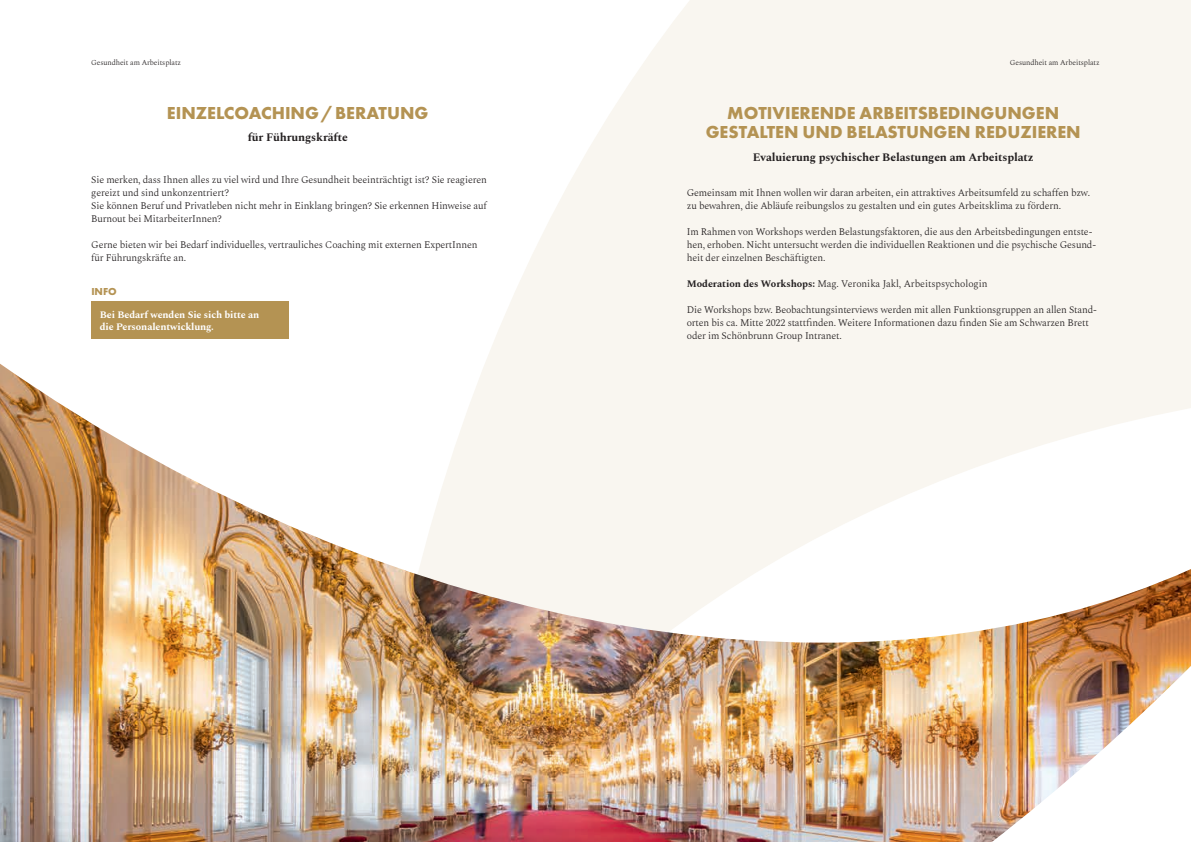
<style>
.page{position:relative;width:1191px;height:842px;background:#fff}
.page>*{position:absolute;margin:0;border:0;box-sizing:border-box;transform-origin:0 0}
.t1{font:700 18px/19.8px "Futura PT";color:#b49353;text-align:center}
.t2{font:700 11.5px "Spectral";letter-spacing:-.01em;color:#231f20}
.t3{font:700 10.5px "Futura PT";color:#b49353}
.t4{font:300 10px/13px "Spectral";letter-spacing:-.015em;color:#231f20}
.t5{font:700 10px/12px "Spectral";letter-spacing:-.01em;color:#fff}
.t6{font:300 7.5px "Spectral";letter-spacing:-.01em;color:#231f20}
.s1{font-weight:700}
</style>
<div class="page">
<svg style="left:485px;top:0;width:706px;height:364px;fill:#f9f6f0"></svg>
<div style="left:91px;top:301px;width:198px;height:38px;background:#b49353"></div>
<img style="left:0;top:364px;width:1191px;height:478px">
<p class="t6" style="left:91px;top:58px;width:91px">Gesundheit am Arbeitsplatz</p>
<h1 class="t1" style="left:167px;top:102px;width:263px">EINZELCOACHING/BERATUNG</h1>
<p class="t2" style="left:248px;top:129px;width:102px">für Führungskräfte</p>
<p class="t4" style="left:91px;top:172px;width:397px">Sie merken, dass Ihnen alles zu viel wird und Ihre Gesundheit beeinträchtigt ist? Sie reagieren gereizt und sind unkonzentriert?<br>Sie können Beruf und Privatleben nicht mehr in Einklang bringen? Sie erkennen Hinweise auf Burnout bei MitarbeiterInnen?</p>
<p class="t4" style="left:91px;top:237px;width:387px">Gerne bieten wir bei Bedarf individuelles, vertrauliches Coaching mit externen ExpertInnen für Führungskräfte an.</p>
<p class="t3" style="left:91px;top:285px;width:27px">INFO</p>
<p class="t5" style="left:100px;top:308px;width:161px">Bei Bedarf wenden Sie sich bitte an die Personalentwicklung.</p>
<p class="t6" style="left:1010px;top:58px;width:91px">Gesundheit am Arbeitsplatz</p>
<h1 class="t1" style="left:705px;top:102px;width:376px">MOTIVIERENDE ARBEITSBEDINGUNGEN<br>GESTALTEN UND BELASTUNGEN REDUZIEREN</h1>
<p class="t2" style="left:753px;top:149px;width:282px">Evaluierung psychischer Belastungen am Arbeitsplatz</p>
<p class="t4" style="left:687px;top:185px;width:405px">Gemeinsam mit Ihnen wollen wir daran arbeiten, ein attraktives Arbeitsumfeld zu schaffen bzw. zu bewahren, die Abläufe reibungslos zu gestalten und ein gutes Arbeitsklima zu fördern.</p>
<p class="t4" style="left:687px;top:224px;width:411px">Im Rahmen von Workshops werden Belastungsfaktoren, die aus den Arbeitsbedingungen entste&shy;hen, erhoben. Nicht untersucht werden die individuellen Reaktionen und die psychische Gesund&shy;heit der einzelnen Beschäftigten.</p>
<p class="t4" style="left:687px;top:276px;width:302px"><span class="s1">Moderation des Workshops:</span> Mag. Veronika Jakl, Arbeitspsychologin</p>
<p class="t4" style="left:687px;top:302px;width:411px">Die Workshops bzw. Beobachtungsinterviews werden mit allen Funktionsgruppen an allen Stand&shy;orten bis ca. Mitte 2022 stattfinden. Weitere Informationen dazu finden Sie am Schwarzen Brett oder im Schönbrunn Group Intranet.</p>
</div>
